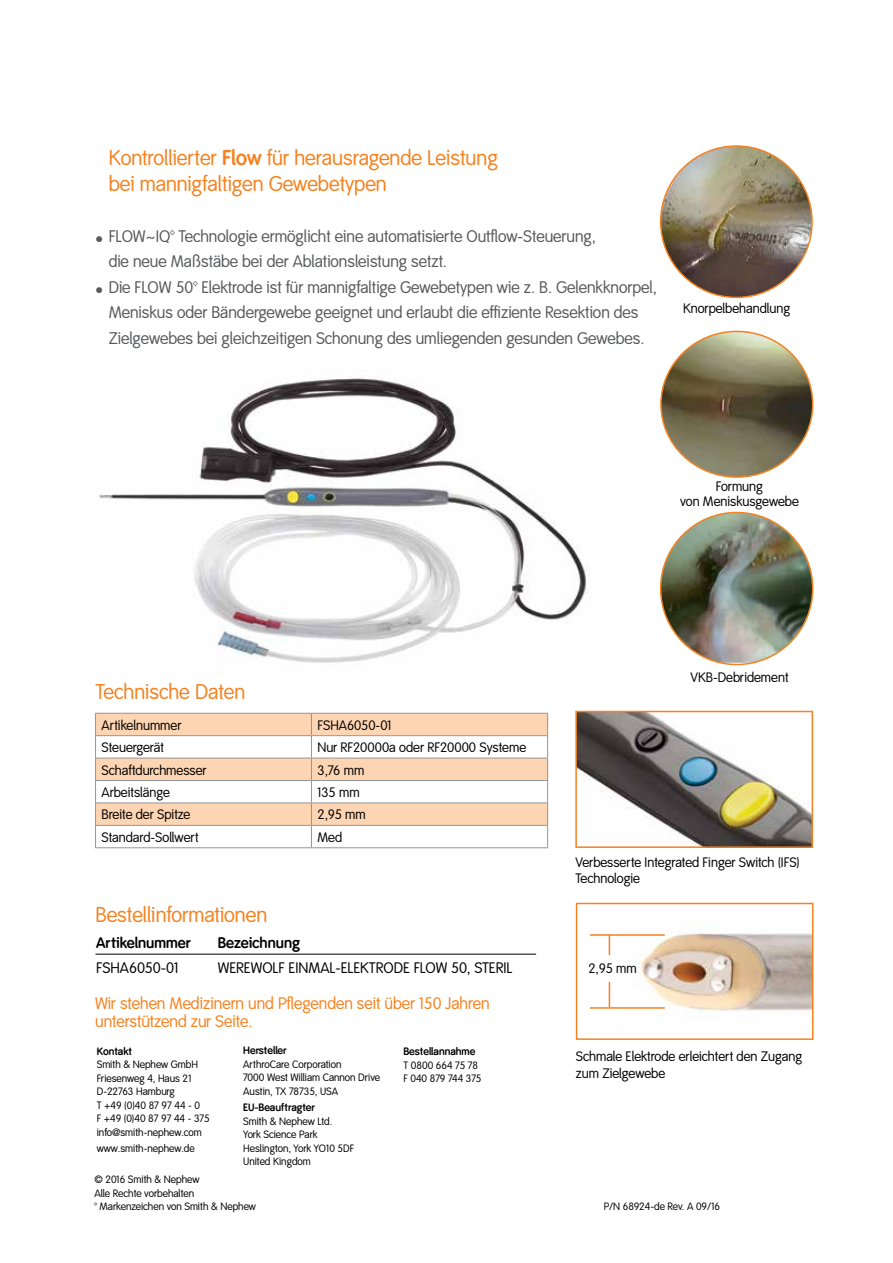
<style>
.page{position:relative;width:893px;height:1263px;background:#fff}
.page>*{position:absolute;margin:0;border:0;box-sizing:border-box;transform-origin:0 0}
.t1{font:21px/25.5px "Smith&Nephew LF";color:#f58220}
.t2{font:16.5px/25.5px "Smith&Nephew LF";color:#58595b}
.t3{font:16.5px/18px "Smith&Nephew LF";color:#f58220}
.t4{font:15px "Smith&Nephew LF";color:#000}
.t5{font:700 15px "Smith&Nephew LF";color:#000}
.t6{font:13.5px/16.5px "Smith&Nephew LF";color:#000}
.t7{font:10.5px/13.5px "Smith&Nephew LF";color:#000}
.t8{font:700 10.5px "Smith&Nephew LF";color:#000}
.s1{font-weight:700}
</style>
<div class="page">
<hr style="left:95px;top:954px;width:441px;height:1px;background:#000">
<hr style="left:95px;top:713px;width:216px;height:1px;background:#939598">
<hr style="left:311px;top:713px;width:237px;height:1px;background:#939598">
<svg style="left:95px;top:714px;width:453px;height:134px"></svg>
<hr style="left:95px;top:735px;width:216px;height:1px;background:#939598">
<hr style="left:311px;top:735px;width:237px;height:1px;background:#939598">
<img style="left:661px;top:331px;width:152px;height:146px">
<img style="left:661px;top:512px;width:152px;height:151px">
<img style="left:99px;top:376px;width:489px;height:287px">
<img style="left:661px;top:146px;width:151px;height:151px;border-radius:76px">
<img style="left:578px;top:714px;width:232px;height:131px">
<div style="left:575px;top:711px;width:238px;height:137px;border:2px solid #f58220"></div>
<img style="left:634px;top:932px;width:176px;height:80px">
<div style="left:576px;top:903px;width:237px;height:137px;border:2px solid #f58220"></div>
<hr style="left:590px;top:934px;width:75px;height:2px;background:#f58220">
<hr style="left:590px;top:1007px;width:75px;height:2px;background:#f58220">
<hr style="left:609px;top:935px;width:1px;height:72px;background:#f58220">
<div style="left:602px;top:955px;width:16px;height:27px;background:#fff"></div>
<h1 class="t1" style="left:109px;top:146px;width:391px">Kontrollierter <span class="s1">Flow</span> für herausragende Leistung bei mannigfaltigen Gewebetypen</h1>
<h2 class="t2" style="left:109px;top:224px;width:489px;text-indent:-13px">• FLOW~IQ™ Technologie ermöglicht eine automatisierte Outflow-Steuerung, die neue Maßstäbe bei der Ablationsleistung setzt.</h2>
<p class="t2" style="left:95px;top:275px;width:563px;text-align:center">• Die FLOW 50™ Elektrode ist für mannigfaltige Gewebetypen wie z. B. Gelenkknorpel,<br>Meniskus oder Bändergewebe geeignet und erlaubt die effiziente Resektion des<br>Zielgewebes bei gleichzeitigen Schonung des umliegenden gesunden Gewebes.</p>
<p class="t6" style="left:683px;top:301px;width:109px">Knorpelbehandlung</p>
<p class="t6" style="left:680px;top:479px;width:120px;line-height:15px;text-align:center">Formung<br>von Meniskusgewebe</p>
<h1 class="t1" style="left:95px;top:680px;width:151px">Technische Daten</h1>
<p class="t6" style="left:102px;top:717px;width:81px">Artikelnummer</p>
<p class="t6" style="left:317px;top:717px;width:76px">FSHA6050-01</p>
<p class="t6" style="left:102px;top:739px;width:64px">Steuergerät</p>
<p class="t6" style="left:317px;top:739px;width:210px">Nur RF20000a oder RF20000 Systeme</p>
<p class="t6" style="left:102px;top:762px;width:107px">Schaftdurchmesser</p>
<p class="t6" style="left:317px;top:762px;width:48px">3,76 mm</p>
<p class="t6" style="left:102px;top:784px;width:70px">Arbeitslänge</p>
<p class="t6" style="left:317px;top:784px;width:44px">135 mm</p>
<p class="t6" style="left:102px;top:807px;width:90px">Breite der Spitze</p>
<p class="t6" style="left:317px;top:807px;width:50px">2,95 mm</p>
<p class="t6" style="left:102px;top:829px;width:99px">Standard-Sollwert</p>
<p class="t6" style="left:317px;top:829px;width:26px">Med</p>
<p class="t6" style="left:690px;top:670px;width:100px">VKB-Debridement</p>
<h1 class="t1" style="left:95px;top:902px;width:173px">Bestellinformationen</h1>
<h3 class="t5" style="left:96px;top:934px;width:96px">Artikelnummer</h3>
<h3 class="t5" style="left:218px;top:934px;width:84px">Bezeichnung</h3>
<h3 class="t4" style="left:96px;top:959px;width:84px">FSHA6050-01</h3>
<h3 class="t4" style="left:218px;top:959px;width:296px">WEREWOLF EINMAL-ELEKTRODE FLOW 50, STERIL</h3>
<h2 class="t3" style="left:95px;top:994px;width:396px">Wir stehen Medizinern und Pflegenden seit über 150 Jahren unterstützend zur Seite.</h2>
<p class="t8" style="left:97px;top:1045px;width:37px">Kontakt</p>
<p class="t7" style="left:97px;top:1058px;width:114px">Smith &amp; Nephew GmbH<br>Friesenweg 4, Haus 21<br>D-22763 Hamburg<br>T +49 (0)40 87 97 44 - 0<br>F +49 (0)40 87 97 44 - 375 info@smith-nephew.com</p>
<p class="t7" style="left:97px;top:1142px;width:99px">www.smith-nephew.de</p>
<p class="t8" style="left:243px;top:1045px;width:45px">Hersteller</p>
<p class="t7" style="left:243px;top:1058px;width:138px">ArthroCare Corporation<br>7000 West William Cannon Drive<br>Austin, TX 78735, USA</p>
<p class="t8" style="left:243px;top:1102px;width:73px">EU-Beauftragter</p>
<p class="t7" style="left:243px;top:1115px;width:112px">Smith &amp; Nephew Ltd.<br>York Science Park<br>Heslington, York YO10 5DF<br>United Kingdom</p>
<p class="t7" style="left:94px;top:1173px;width:163px">© 2016 Smith &amp; Nephew<br>Alle Rechte vorbehalten<br>™ Markenzeichen von Smith &amp; Nephew</p>
<p class="t8" style="left:403px;top:1045px;width:73px">Bestellannahme</p>
<p class="t7" style="left:403px;top:1058px;width:80px">T 0800 664 75 78<br>F 040 879 744 375</p>
<p class="t6" style="left:575px;top:854px;width:226px">Verbesserte Integrated Finger Switch (IFS)<br>Technologie</p>
<p class="t6" style="left:588px;top:961px;width:50px">2,95 mm</p>
<p class="t6" style="left:576px;top:1049px;width:228px">Schmale Elektrode erleichtert den Zugang zum Zielgewebe</p>
<p class="t7" style="left:604px;top:1200px;width:118px">P/N 68924-de Rev. A 09/16</p>
</div>
